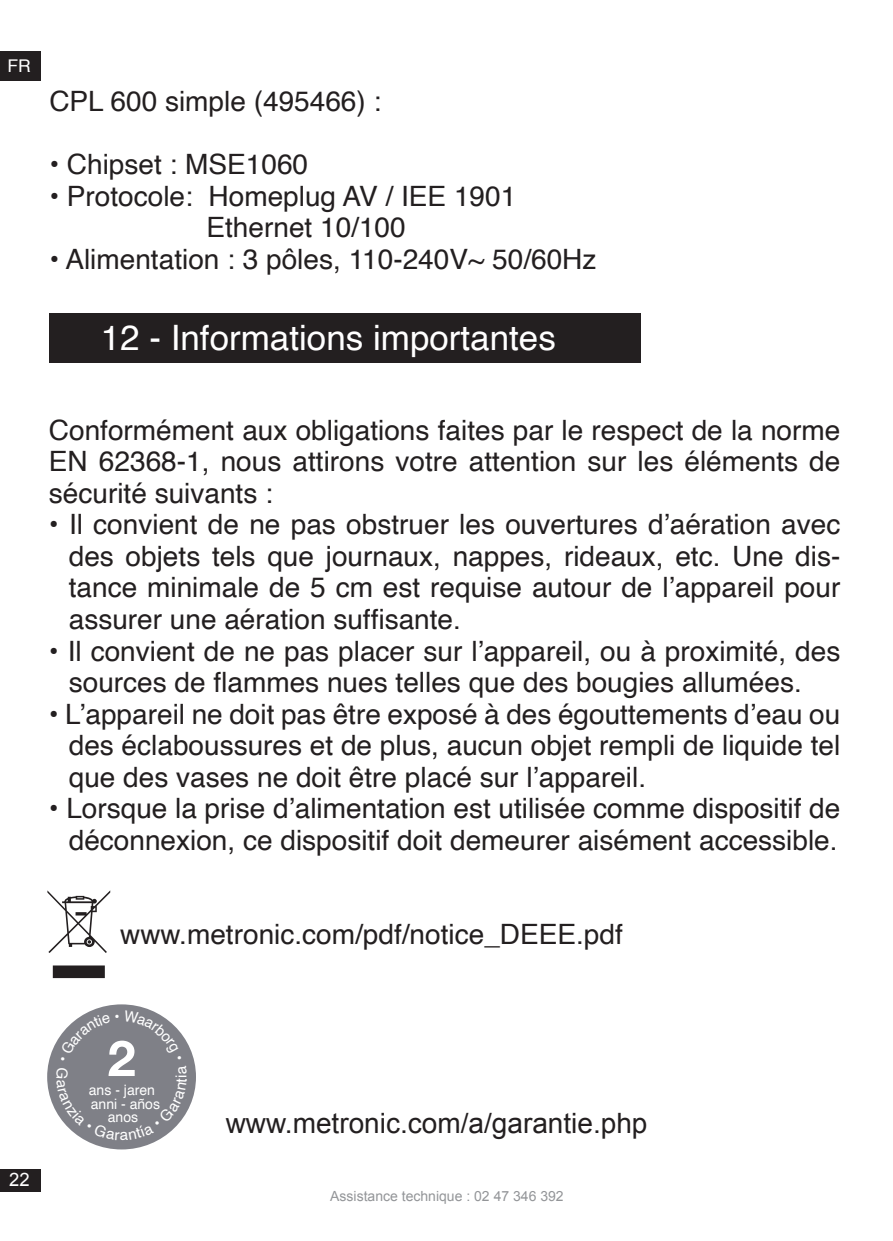
<style>
.page{position:relative;width:893px;height:1241px;background:#fff}
.page>*{position:absolute;margin:0;border:0;box-sizing:border-box;transform-origin:0 0}
.t1{font:700 49.7px "Helvetica Neue";color:#fff}
.t2{font:35px "Helvetica";color:#fff}
.t3{font:28px/31.5px "Helvetica";color:#231f20;text-align:justify}
.t4{font:28px "Arial";color:#231f20}
.t5{font:18.55px "Arial";color:#fff}
.t6{font:17.5px "Helvetica";color:#fff}
.t7{font:15.05px "Helvetica";color:#fff}
.t8{font:14.35px/13.3px "Helvetica";color:#fff;text-align:center}
.t9{font:14px "Arial";color:#939598}
</style>
<div class="page">
<div style="left:0;top:1168px;width:41px;height:23px;background:#231f20"></div>
<div style="left:0;top:51px;width:41px;height:29px;background:#231f20"></div>
<div style="left:50px;top:313px;width:591px;height:50px;background:#231f20"></div>
<svg style="left:47px;top:890px;width:63px;height:87px"></svg>
<div style="left:47px;top:1004px;width:149px;height:145px;background:#7f8087;border-radius:50%"></div>
<svg style="left:56px;top:1010px;width:131px;height:130px"></svg>
<p class="t6" style="left:7px;top:52px;width:25px">FR</p>
<p class="t3" style="left:49px;top:87px;width:334px">CPL 600 simple (495466) :</p>
<p class="t3" style="left:49px;top:150px;width:260px">• Chipset : MSE1060</p>
<p class="t3" style="left:206px;top:181px;width:311px;text-indent:-157px">• Protocole: Homeplug AV / IEE 1901<br>Ethernet 10/100</p>
<p class="t3" style="left:49px;top:244px;width:549px">• Alimentation : 3 pôles, 110-240V~ 50/60Hz</p>
<p class="t2" style="left:101px;top:310px;width:457px">12 - Informations importantes</p>
<p class="t3" style="left:49px;top:415px;width:793px">Conformément aux obligations faites par le respect de la norme EN 62368-1, nous attirons votre attention sur les éléments de sécurité suivants :</p>
<p class="t3" style="left:69px;top:509px;width:773px;text-indent:-20px">• Il convient de ne pas obstruer les ouvertures d’aération avec des objets tels que journaux, nappes, rideaux, etc. Une dis&shy;tance minimale de 5 cm est requise autour de l’appareil pour assurer une aération suffisante.</p>
<p class="t3" style="left:69px;top:635px;width:773px;text-indent:-20px">• Il convient de ne pas placer sur l’appareil, ou à proximité, des sources de flammes nues telles que des bougies allumées.</p>
<p class="t3" style="left:69px;top:698px;width:773px;text-indent:-20px">• L’appareil ne doit pas être exposé à des égouttements d’eau ou des éclaboussures et de plus, aucun objet rempli de liquide tel que des vases ne doit être placé sur l’appareil.</p>
<p class="t3" style="left:49px;top:793px;width:793px;text-align:right">• Lorsque la prise d’alimentation est utilisée comme dispositif de déconnexion, ce dispositif doit demeurer aisément accessible.</p>
<p class="t3" style="left:120px;top:919px;width:504px">www.metronic.com/pdf/notice_DEEE.pdf</p>
<p class="t5" style="left:9px;top:1167px;width:22px">22</p>
<h1 class="t1" style="left:107px;top:1019px;width:30px">2</h1>
<p class="t8" style="left:89px;top:1083px;width:73px">ans - jaren anni - años anos</p>
<p class="t7" style="left:170px;top:1078px;width:5px;rotate:-90deg">i</p>
<p class="t4" style="left:226px;top:1104px;width:423px">www.metronic.com/a/garantie.php</p>
<p class="t9" style="left:330px;top:1186px;width:235px">Assistance technique : 02 47 346 392</p>
</div>
